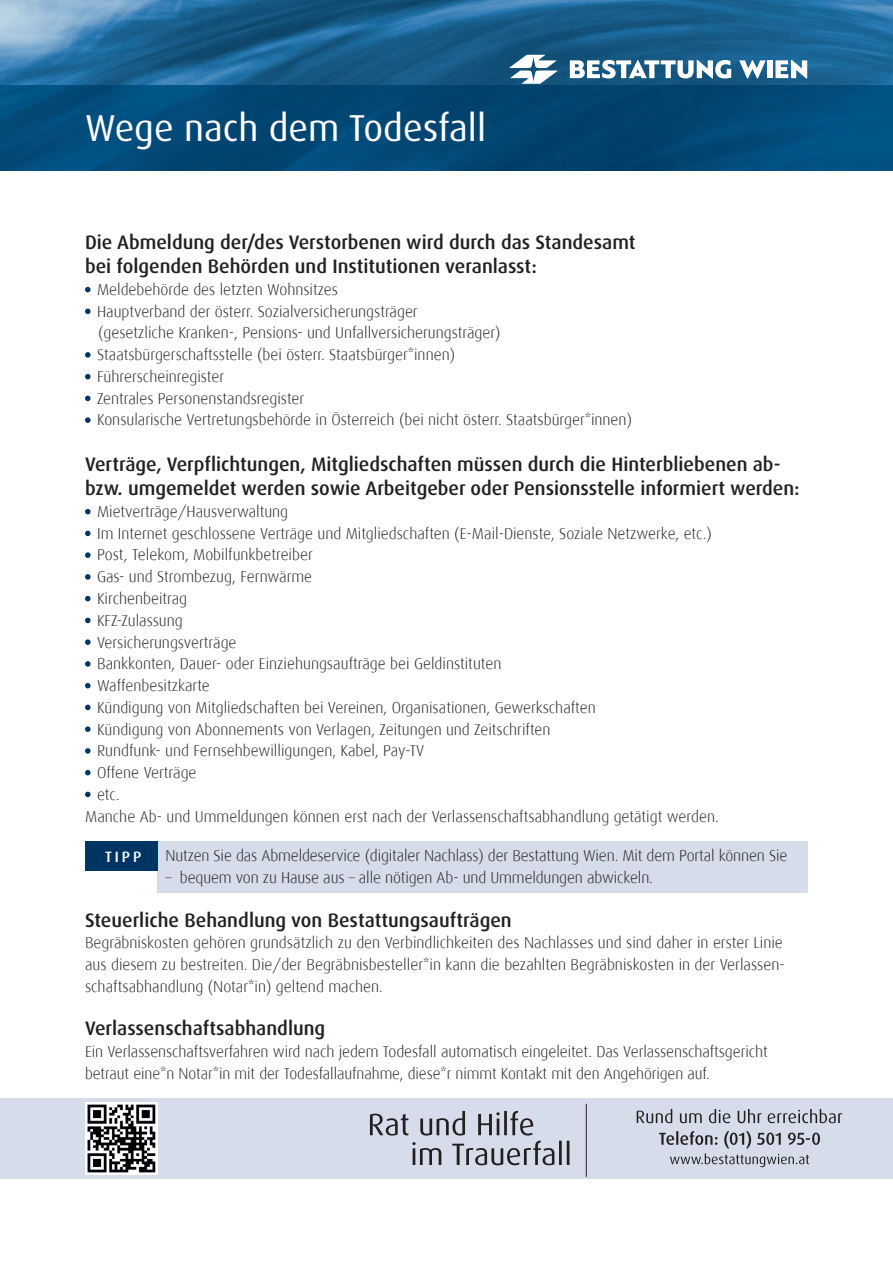
<style>
.page{position:relative;width:893px;height:1263px;background:#fff}
.page>*{position:absolute;margin:0;border:0;box-sizing:border-box;transform-origin:0 0}
.t1{font:37.5px "Dax OT";color:#fff}
.t2{font:500 19.5px/24px "Dax OT";color:#231f20}
.t3{font:300 15.75px/21.8px "Dax";color:#231f20}
.t4{font:500 15px "Dax OT";color:#fff}
</style>
<div class="page">
<div style="left:0;top:1098px;width:893px;height:81px;background:#d6dce9"></div>
<hr style="left:586px;top:1104px;width:1px;height:73px;background:#231f20">
<svg style="left:659px;top:1131px;width:161px;height:36px"></svg>
<svg style="left:637px;top:1109px;width:205px;height:14px"></svg>
<svg style="left:412px;top:1141px;width:157px;height:24px"></svg>
<svg style="left:370px;top:1111px;width:163px;height:24px"></svg>
<img style="left:0;top:0;width:893px;height:170px">
<svg style="left:85px;top:287px;width:6px;height:5px"></svg>
<svg style="left:85px;top:309px;width:6px;height:5px"></svg>
<svg style="left:85px;top:352px;width:6px;height:6px"></svg>
<svg style="left:85px;top:374px;width:6px;height:5px"></svg>
<svg style="left:85px;top:396px;width:6px;height:5px"></svg>
<svg style="left:85px;top:417px;width:6px;height:6px"></svg>
<svg style="left:85px;top:509px;width:6px;height:5px"></svg>
<svg style="left:85px;top:531px;width:6px;height:5px"></svg>
<svg style="left:85px;top:552px;width:6px;height:6px"></svg>
<svg style="left:85px;top:574px;width:6px;height:6px"></svg>
<svg style="left:85px;top:596px;width:6px;height:5px"></svg>
<svg style="left:85px;top:618px;width:6px;height:5px"></svg>
<svg style="left:85px;top:639px;width:6px;height:6px"></svg>
<svg style="left:85px;top:661px;width:6px;height:6px"></svg>
<svg style="left:85px;top:683px;width:6px;height:5px"></svg>
<svg style="left:85px;top:705px;width:6px;height:5px"></svg>
<svg style="left:85px;top:726px;width:6px;height:6px"></svg>
<svg style="left:85px;top:748px;width:6px;height:6px"></svg>
<svg style="left:85px;top:770px;width:6px;height:5px"></svg>
<svg style="left:85px;top:792px;width:6px;height:5px"></svg>
<div style="left:157px;top:841px;width:651px;height:51px;background:#d6dce9"></div>
<div style="left:85px;top:841px;width:72px;height:30px;background:#003562"></div>
<svg style="left:509px;top:55px;width:48px;height:29px"></svg>
<svg style="left:739px;top:60px;width:27px;height:19px"></svg>
<div style="left:767px;top:60px;width:5px;height:18px;background:#fff"></div>
<svg style="left:775px;top:60px;width:32px;height:19px"></svg>
<svg style="left:570px;top:60px;width:161px;height:19px"></svg>
<img style="left:85px;top:1102px;width:72px;height:73px">
<h1 class="t1" style="left:85px;top:104px;width:403px">Wege nach dem Todesfall</h1>
<p class="t2" style="left:85px;top:231px;width:552px">Die Abmeldung der/des Verstorbenen wird durch das Standesamt bei folgenden Behörden und Institutionen veranlasst:</p>
<p class="t3" style="left:97px;top:279px;width:537px">Meldebehörde des letzten Wohnsitzes<br>Hauptverband der österr. Sozialversicherungsträger<br>(gesetzliche Kranken-, Pensions- und Unfallversicherungsträger)<br>Staatsbürgerschaftsstelle (bei österr. Staatsbürger*innen)<br>Führerscheinregister<br>Zentrales Personenstandsregister<br>Konsularische Vertretungsbehörde in Österreich (bei nicht österr. Staatsbürger*innen)</p>
<p class="t2" style="left:85px;top:453px;width:716px">Verträge, Verpflichtungen, Mitgliedschaften müssen durch die Hinterbliebenen ab&shy;bzw. umgemeldet werden sowie Arbeitgeber oder Pensionsstelle informiert werden:</p>
<p class="t3" style="left:97px;top:501px;width:193px">Mietverträge/Hausverwaltung</p>
<p class="t3" style="left:97px;top:523px;width:616px">Im Internet geschlossene Verträge und Mitgliedschaften (E-Mail-Dienste, Soziale Netzwerke, etc.)</p>
<p class="t3" style="left:97px;top:544px;width:217px">Post, Telekom, Mobilfunkbetreiber</p>
<p class="t3" style="left:97px;top:566px;width:217px">Gas- und Strombezug, Fernwärme</p>
<p class="t3" style="left:97px;top:588px;width:92px">Kirchenbeitrag</p>
<p class="t3" style="left:97px;top:610px;width:87px">KFZ-Zulassung</p>
<p class="t3" style="left:97px;top:631px;width:141px">Versicherungsverträge</p>
<p class="t3" style="left:97px;top:653px;width:406px">Bankkonten, Dauer- oder Einziehungsaufträge bei Geldinstituten</p>
<p class="t3" style="left:97px;top:675px;width:114px">Waffenbesitzkarte</p>
<p class="t3" style="left:97px;top:697px;width:500px">Kündigung von Mitgliedschaften bei Vereinen, Organisationen, Gewerkschaften</p>
<p class="t3" style="left:97px;top:718px;width:455px">Kündigung von Abonnements von Verlagen, Zeitungen und Zeitschriften</p>
<p class="t3" style="left:97px;top:740px;width:329px">Rundfunk- und Fernsehbewilligungen, Kabel, Pay-TV</p>
<p class="t3" style="left:97px;top:762px;width:101px">Offene Verträge</p>
<p class="t3" style="left:97px;top:784px;width:24px">etc.</p>
<p class="t3" style="left:85px;top:805px;width:635px">Manche Ab- und Ummeldungen können erst nach der Verlassenschaftsabhandlung getätigt werden.</p>
<p class="t4" style="left:105px;top:847px;width:38px">TIPP</p>
<p class="t3" style="left:165px;top:845px;width:623px">Nutzen Sie das Abmeldeservice (digitaler Nachlass) der Bestattung Wien. Mit dem Portal können Sie</p>
<p class="t3" style="left:165px;top:867px;width:489px">– bequem von zu Hause aus – alle nötigen Ab- und Ummeldungen abwickeln.</p>
<p class="t2" style="left:85px;top:908px;width:428px">Steuerliche Behandlung von Bestattungsaufträgen</p>
<p class="t3" style="left:85px;top:932px;width:701px;text-align:justify">Begräbniskosten gehören grundsätzlich zu den Verbindlichkeiten des Nachlasses und sind daher in erster Linie aus diesem zu bestreiten. Die/der Begräbnisbesteller*in kann die bezahlten Begräbniskosten in der Verlassen&shy;schaftsabhandlung (Notar*in) geltend machen.</p>
<p class="t2" style="left:85px;top:1017px;width:242px">Verlassenschaftsabhandlung</p>
<p class="t3" style="left:85px;top:1041px;width:684px">Ein Verlassenschaftsverfahren wird nach jedem Todesfall automatisch eingeleitet. Das Verlassenschaftsgericht betraut eine*n Notar*in mit der Todesfallaufnahme, diese*r nimmt Kontakt mit den Angehörigen auf.</p>
</div>
